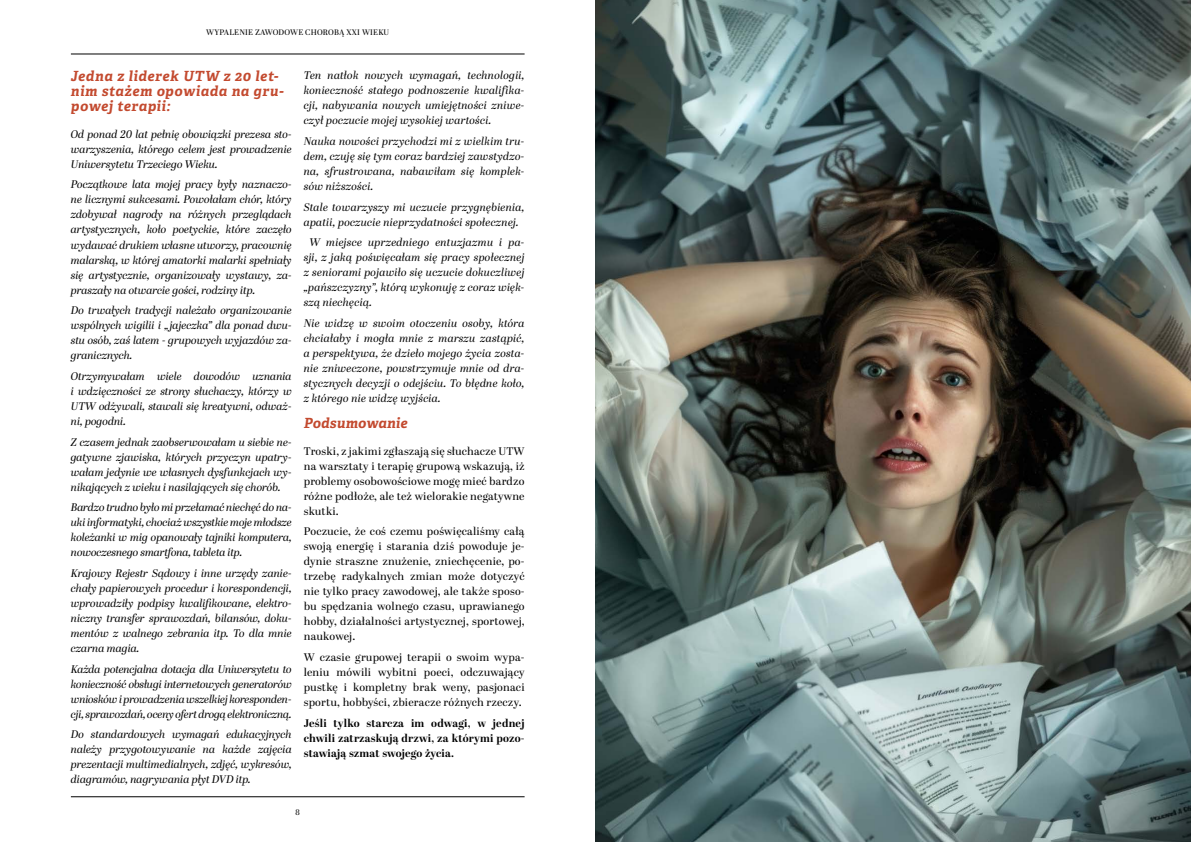
<style>
.page{position:relative;width:1191px;height:842px;background:#fff}
.page>*{position:absolute;margin:0;border:0;box-sizing:border-box;transform-origin:0 0}
.t1{font:italic 700 14px/15px "Adelle";letter-spacing:.04em;color:#c34a2f}
.t2{font:italic 700 14px "Adelle";letter-spacing:.01em;color:#c34a2f}
.t3{font:italic 11px/15px "Abril Display";color:#000;text-align:justify}
.t4{font:11px/15px "Abril Display";letter-spacing:.02em;color:#000;text-align:justify}
.t5{font:700 11px/15px "Abril Display";letter-spacing:.02em;color:#000;text-align:justify}
.t6{font:8px "Abril Display";letter-spacing:.025em;color:#000}
</style>
<div class="page">
<hr style="left:71px;top:796px;width:453px;height:1px;background:#000">
<hr style="left:71px;top:54px;width:453px;height:1px;background:#000">
<img style="left:595px;top:0;width:596px;height:842px">
<p class="t6" style="left:206px;top:27px;width:185px">WYPALENIE ZAWODOWE CHOROBĄ XXI WIEKU</p>
<p class="t1" style="left:71px;top:69px;width:214px">Jedna z liderek UTW z 20 let&shy;nim stażem opowiada na gru&shy;powej terapii:</p>
<p class="t3" style="left:71px;top:127px;width:222px">Od ponad 20 lat pełnię obowiązki prezesa sto&shy;warzyszenia, którego celem jest prowadzenie Uniwersytetu Trzeciego Wieku.</p>
<p class="t3" style="left:71px;top:178px;width:222px">Początkowe lata mojej pracy były naznaczo&shy;ne licznymi sukcesami. Powołałam chór, który zdobywał nagrody na różnych przeglądach artystycznych, koło poetyckie, które zaczęło wydawać drukiem własne utworzy, pracownię malarską, w której amatorki malarki spełniały się artystycznie, organizowały wystawy, za&shy;praszały na otwarcie gości, rodziny itp.</p>
<p class="t3" style="left:71px;top:303px;width:222px">Do trwałych tradycji należało organizowanie wspólnych wigilii i „jajeczka” dla ponad dwu&shy;stu osób, zaś latem - grupowych wyjazdów za&shy;granicznych.</p>
<p class="t3" style="left:71px;top:369px;width:222px">Otrzymywałam wiele dowodów uznania i wdzięczności ze strony słuchaczy, którzy w UTW odżywali, stawali się kreatywni, odważ&shy;ni, pogodni.</p>
<p class="t3" style="left:71px;top:435px;width:222px">Z czasem jednak zaobserwowałam u siebie ne&shy;gatywne zjawiska, których przyczyn upatry&shy;wałam jedynie we własnych dysfunkcjach wy&shy;nikających z wieku i nasilających się chorób.</p>
<p class="t3" style="left:71px;top:500px;width:222px">Bardzo trudno było mi przełamać niechęć do na&shy;uki informatyki, chociaż wszystkie moje młodsze koleżanki w mig opanowały tajniki komputera, nowoczesnego smartfona, tableta itp.</p>
<p class="t3" style="left:71px;top:566px;width:222px">Krajowy Rejestr Sądowy i inne urzędy zanie&shy;chały papierowych procedur i korespondencji, wprowadziły podpisy kwalifikowane, elektro&shy;niczny transfer sprawozdań, bilansów, doku&shy;mentów z walnego zebrania itp. To dla mnie czarna magia.</p>
<p class="t3" style="left:71px;top:662px;width:222px">Każda potencjalna dotacja dla Uniwersytetu to konieczność obsługi internetowych generatorów wniosków i prowadzenia wszelkiej koresponden&shy;cji, sprawozdań, oceny ofert drogą elektroniczną.</p>
<p class="t3" style="left:71px;top:727px;width:222px">Do standardowych wymagań edukacyjnych należy przygotowywanie na każde zajęcia prezentacji multimedialnych, zdjęć, wykresów, diagramów, nagrywania płyt DVD itp.</p>
<p class="t3" style="left:304px;top:68px;width:222px">Ten natłok nowych wymagań, technologii, konieczność stałego podnoszenie kwalifika&shy;cji, nabywania nowych umiejętności zniwe&shy;czył poczucie mojej wysokiej wartości.</p>
<p class="t3" style="left:304px;top:134px;width:222px">Nauka nowości przychodzi mi z wielkim tru&shy;dem, czuję się tym coraz bardziej zawstydzo&shy;na, sfrustrowana, nabawiłam się komplek&shy;sów niższości.</p>
<p class="t3" style="left:304px;top:200px;width:222px">Stale towarzyszy mi uczucie przygnębienia, apatii, poczucie nieprzydatności społecznej.</p>
<p class="t3" style="left:304px;top:236px;width:222px;text-indent:6px">W miejsce uprzedniego entuzjazmu i pa&shy;sji, z jaką poświęcałam się pracy społecznej z seniorami pojawiło się uczucie dokuczliwej „pańszczyzny”, którą wykonuję z coraz więk&shy;szą niechęcią.</p>
<p class="t3" style="left:304px;top:316px;width:222px">Nie widzę w swoim otoczeniu osoby, która chciałaby i mogła mnie z marszu zastąpić, a perspektywa, że dzieło mojego życia zosta&shy;nie zniweczone, powstrzymuje mnie od dra&shy;stycznych decyzji o odejściu. To błędne koło, z którego nie widzę wyjścia.</p>
<p class="t2" style="left:304px;top:414px;width:105px">Podsumowanie</p>
<p class="t4" style="left:304px;top:444px;width:222px">Troski, z jakimi zgłaszają się słuchacze UTW na warsztaty i terapię grupową wskazują, iż problemy osobowościowe mogę mieć bardzo różne podłoże, ale też wielorakie negatywne skutki.</p>
<p class="t4" style="left:304px;top:524px;width:222px">Poczucie, że coś czemu poświęcaliśmy całą swoją energię i starania dziś powoduje je&shy;dynie straszne znużenie, zniechęcenie, po&shy;trzebę radykalnych zmian może dotyczyć nie tylko pracy zawodowej, ale także sposo&shy;bu spędzania wolnego czasu, uprawianego hobby, działalności artystycznej, sportowej, naukowej.</p>
<p class="t4" style="left:304px;top:650px;width:222px">W czasie grupowej terapii o swoim wypa&shy;leniu mówili wybitni poeci, odczuwający pustkę i kompletny brak weny, pasjonaci sportu, hobbyści, zbieracze różnych rzeczy.</p>
<p class="t5" style="left:304px;top:716px;width:222px">Jeśli tylko starcza im odwagi, w jednej chwili zatrzaskują drzwi, za którymi pozo&shy;stawiają szmat swojego życia.</p>
<p class="t6" style="left:295px;top:806px;width:6px">8</p>
</div>
